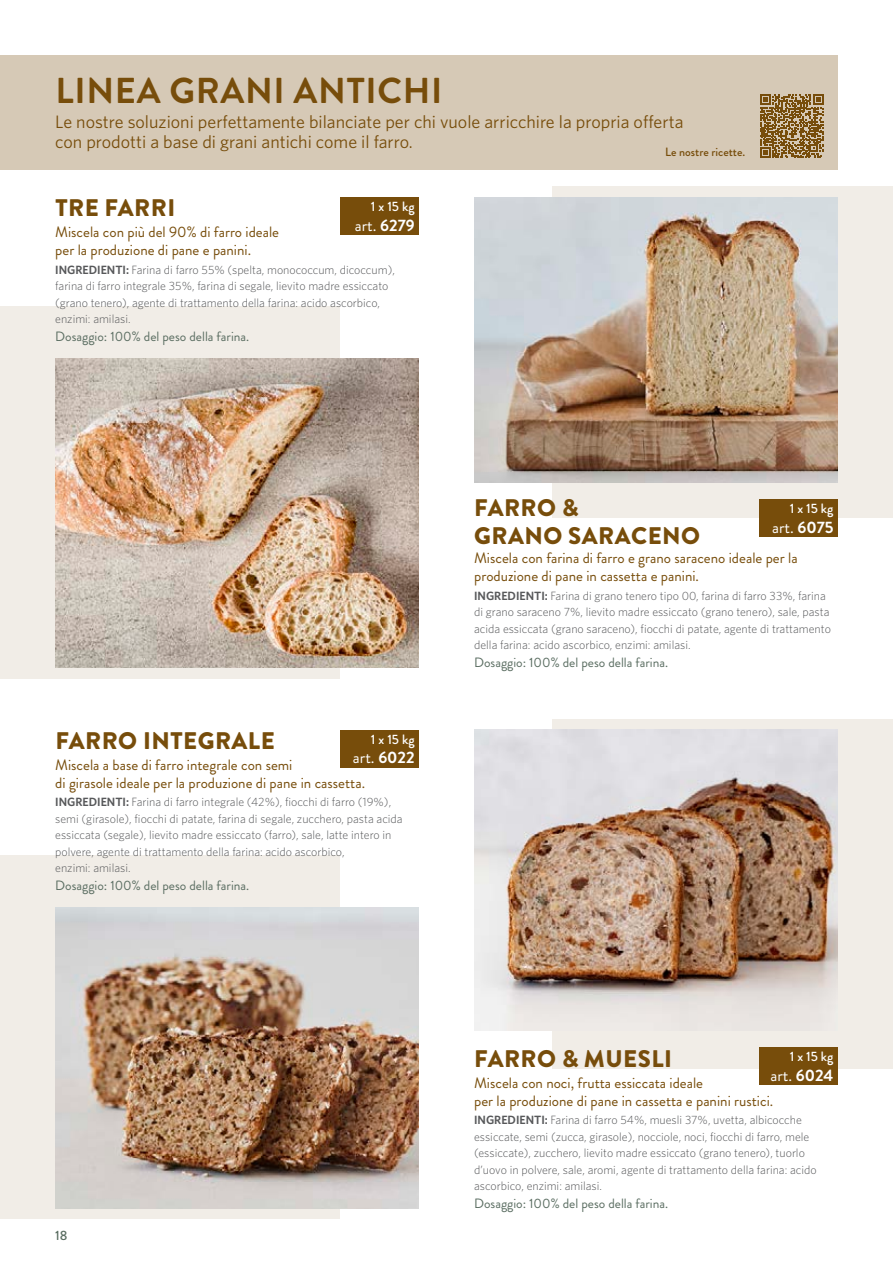
<style>
.page{position:relative;width:893px;height:1263px;background:#fff}
.page>*{position:absolute;margin:0;border:0;box-sizing:border-box;transform-origin:0 0}
.Nomi_prodotti{font:700 36px "Brandon Grotesque";letter-spacing:.02em;color:#774d0b}
.Nomi_prodotti-2{font:900 24px "Brandon Grotesque";letter-spacing:.02em;color:#774d0b}
.Nomi_prodotti_farine{font:18px "Whitney HTF";color:#774d0b}
.t1{font:16.5px "Brandon Grotesque";color:#fff}
.Sottotitolo_prodotti{font:15px/18px "Brandon Grotesque";color:#774d0b}
.Sottotitolo_prodotti-2{font:13.5px "Brandon Grotesque";color:#5a6d61}
.t2{font:500 13.5px "Brandon Grotesque";color:#fff}
.t3{font:500 13.5px "Brandon Grotesque";color:#5a6d61}
.ingedienti_prodotti{font:300 12px/16.5px "Whitney HTF";color:#57585a}
.Nomi_prodotti_farine-2{font:500 12px "Brandon Grotesque";color:#774d0b}
.s1{font-weight:700}
.s2{font-weight:600}
</style>
<div class="page">
<div style="left:553px;top:186px;width:340px;height:332px;background:#f1ede7"></div>
<div style="left:0;top:306px;width:340px;height:372px;background:#f1ede7"></div>
<div style="left:553px;top:719px;width:340px;height:350px;background:#f1ede7"></div>
<div style="left:0;top:855px;width:340px;height:364px;background:#f1ede7"></div>
<div style="left:0;top:56px;width:838px;height:114px;background:#d6c9b6"></div>
<hr style="left:892px;top:325px;width:1px;height:353px;background:#774d0b">
<img style="left:474px;top:197px;width:364px;height:285px">
<img style="left:55px;top:358px;width:364px;height:309px">
<img style="left:474px;top:730px;width:364px;height:300px">
<img style="left:55px;top:907px;width:364px;height:301px">
<div style="left:759px;top:1047px;width:79px;height:38px;background:#774d0b"></div>
<div style="left:759px;top:499px;width:79px;height:38px;background:#774d0b"></div>
<div style="left:341px;top:197px;width:78px;height:38px;background:#774d0b"></div>
<div style="left:341px;top:730px;width:78px;height:38px;background:#774d0b"></div>
<svg style="left:760px;top:94px;width:64px;height:64px"></svg>
<p class="Nomi_prodotti" style="left:56px;top:65px;width:388px">LINEA GRANI ANTICHI</p>
<p class="Nomi_prodotti_farine" style="left:55px;top:111px;width:630px">Le nostre soluzioni perfettamente bilanciate per chi vuole arricchire la propria offerta</p>
<p class="Nomi_prodotti_farine" style="left:55px;top:131px;width:359px">con prodotti a base di grani antichi come il farro.</p>
<p class="Nomi_prodotti_farine-2" style="left:665px;top:144px;width:82px">Le nostre ricette.</p>
<p class="Nomi_prodotti-2" style="left:55px;top:191px;width:121px">TRE FARRI</p>
<p class="Sottotitolo_prodotti" style="left:55px;top:223px;width:225px">Miscela con più del 90% di farro ideale</p>
<p class="Sottotitolo_prodotti" style="left:55px;top:241px;width:197px">per la produzione di pane e panini.</p>
<p class="t2" style="left:371px;top:197px;width:45px">1 x 15 kg</p>
<p class="t1" style="left:355px;top:214px;width:61px">art. <span class="s1">6279</span></p>
<p class="ingedienti_prodotti" style="left:55px;top:261px;width:341px"><span class="s2">INGREDIENTI:</span> Farina di farro 55% (spelta, monococcum, dicoccum), farina di farro integrale 35%, farina di segale, lievito madre essiccato (grano tenero), agente di trattamento della farina: acido ascorbico, enzimi: amilasi.</p>
<p class="Sottotitolo_prodotti-2" style="left:55px;top:327px;width:196px">Dosaggio: 100% del peso della farina.</p>
<p class="Nomi_prodotti-2" style="left:55px;top:723px;width:221px">FARRO INTEGRALE</p>
<p class="t2" style="left:371px;top:729px;width:45px">1 x 15 kg</p>
<p class="t1" style="left:353px;top:746px;width:63px">art. <span class="s1">6022</span></p>
<p class="Sottotitolo_prodotti" style="left:55px;top:756px;width:239px">Miscela a base di farro integrale con semi</p>
<p class="Sottotitolo_prodotti" style="left:55px;top:774px;width:311px">di girasole ideale per la produzione di pane in cassetta.</p>
<p class="ingedienti_prodotti" style="left:55px;top:793px;width:349px"><span class="s2">INGREDIENTI:</span> Farina di farro integrale (42%), fiocchi di farro (19%), semi (girasole), fiocchi di patate, farina di segale, zucchero, pasta acida essiccata (segale), lievito madre essiccato (farro), sale, latte intero in polvere, agente di trattamento della farina: acido ascorbico,<br>enzimi: amilasi.</p>
<p class="Sottotitolo_prodotti-2" style="left:55px;top:876px;width:196px">Dosaggio: 100% del peso della farina.</p>
<p class="Nomi_prodotti-2" style="left:474px;top:491px;width:106px">FARRO &amp;</p>
<p class="Nomi_prodotti-2" style="left:474px;top:519px;width:227px">GRANO SARACENO</p>
<p class="t2" style="left:790px;top:499px;width:45px">1 x 15 kg</p>
<p class="t1" style="left:772px;top:516px;width:63px">art. <span class="s1">6075</span></p>
<p class="Sottotitolo_prodotti" style="left:474px;top:549px;width:325px">Miscela con farina di farro e grano saraceno ideale per la produzione di pane in cassetta e panini.</p>
<p class="ingedienti_prodotti" style="left:474px;top:587px;width:358px"><span class="s2">INGREDIENTI:</span> Farina di grano tenero tipo 00, farina di farro 33%, farina di grano saraceno 7%, lievito madre essiccato (grano tenero), sale, pasta acida essiccata (grano saraceno), fiocchi di patate, agente di trattamento della farina: acido ascorbico, enzimi: amilasi.</p>
<p class="Sottotitolo_prodotti-2" style="left:474px;top:653px;width:196px">Dosaggio: 100% del peso della farina.</p>
<p class="t3" style="left:55px;top:1226px;width:14px">18</p>
<p class="Nomi_prodotti-2" style="left:474px;top:1041px;width:199px">FARRO &amp; MUESLI</p>
<p class="t2" style="left:790px;top:1047px;width:45px">1 x 15 kg</p>
<p class="t1" style="left:770px;top:1064px;width:64px">art. <span class="s1">6024</span></p>
<p class="Sottotitolo_prodotti" style="left:474px;top:1074px;width:231px">Miscela con noci, frutta essiccata ideale</p>
<p class="Sottotitolo_prodotti" style="left:474px;top:1092px;width:301px">per la produzione di pane in cassetta e panini rustici.</p>
<p class="ingedienti_prodotti" style="left:474px;top:1111px;width:344px"><span class="s2">INGREDIENTI:</span> Farina di farro 54%, muesli 37%, uvetta, albicocche essiccate, semi (zucca, girasole), nocciole, noci, fiocchi di farro, mele (essiccate), zucchero, lievito madre essiccato (grano tenero), tuorlo d’uovo in polvere, sale, aromi, agente di trattamento della farina: acido ascorbico, enzimi: amilasi.</p>
<p class="Sottotitolo_prodotti-2" style="left:474px;top:1194px;width:196px">Dosaggio: 100% del peso della farina.</p>
</div>
